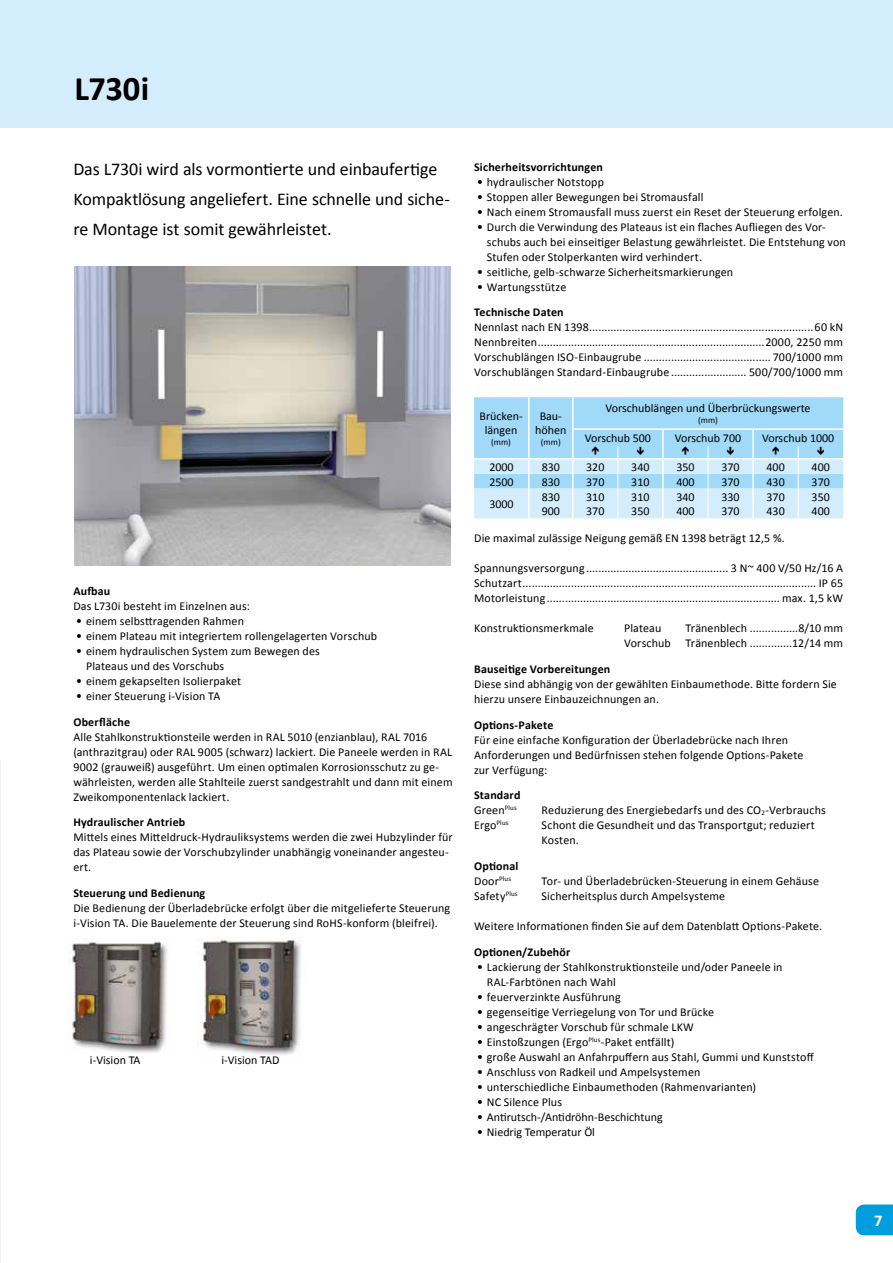
<style>
.page{position:relative;width:893px;height:1263px;background:#fff}
.page>*{position:absolute;margin:0;border:0;box-sizing:border-box;transform-origin:0 0}
.t1{font:700 34.5px "Calibri";letter-spacing:-.005em;color:#000}
.t2{font:18px/30px "Calibri";letter-spacing:-.005em;color:#000}
.t3{font:700 16.5px "Calibri";color:#fff}
.t4{font:12px/15px "Calibri";letter-spacing:.01em;color:#000}
.t5{font:700 12px/15px "Calibri";letter-spacing:.015em;color:#000}
.t6{font:9px "Calibri";color:#000}
.s1{font-family:"DIN Pro";font-weight:300}
.s2{font-weight:700}
.s3{font-weight:400}
</style>
<div class="page">
<img style="left:0;top:760px;width:1px;height:503px">
<div style="left:0;top:0;width:893px;height:128px;background:#d4edfc"></div>
<img style="left:69px;top:939px;width:99px;height:113px">
<img style="left:200px;top:938px;width:101px;height:117px">
<img style="left:75px;top:267px;width:375px;height:299px">
<svg style="left:856px;top:1204px;width:37px;height:31px"></svg>
<svg style="left:474px;top:397px;width:369px;height:121px"></svg>
<h1 class="t1" style="left:74px;top:67px;width:76px">L730i</h1>
<h2 class="t2" style="left:73px;top:153px;width:378px">Das L730i wird als vormontierte und einbaufertige<br>Kompaktlösung angeliefert. Eine schnelle und siche&shy;re Montage ist somit gewährleistet.</h2>
<p class="t5" style="left:73px;top:583px;width:38px">Aufbau</p>
<p class="t4" style="left:73px;top:598px;width:178px">Das L730i besteht im Einzelnen aus:</p>
<p class="t4" style="left:76px;top:613px;width:170px"><span class="s1">•</span> einem selbsttragenden Rahmen</p>
<p class="t4" style="left:76px;top:628px;width:303px"><span class="s1">•</span> einem Plateau mit integriertem rollengelagerten Vorschub</p>
<p class="t4" style="left:86px;top:643px;width:235px;text-indent:-10px"><span class="s1">•</span> einem hydraulischen System zum Bewegen des<br>Plateaus und des Vorschubs</p>
<p class="t4" style="left:76px;top:673px;width:167px"><span class="s1">•</span> einem gekapselten Isolierpaket</p>
<p class="t4" style="left:73px;top:683px;width:149px;line-height:25.7px"><span class="s1">•</span> einer Steuerung i-Vision TA<br><span class="s2">Oberfläche</span></p>
<p class="t4" style="left:73px;top:729px;width:381px">Alle Stahlkonstruktionsteile werden in RAL 5010 (enzianblau), RAL 7016 (anthrazitgrau) oder RAL 9005 (schwarz) lackiert. Die Paneele werden in RAL 9002 (grauweiß) ausgeführt. Um einen optimalen Korrosionsschutz zu ge&shy;währleisten, werden alle Stahlteile zuerst sandgestrahlt und dann mit einem Zweikomponentenlack lackiert.</p>
<p class="t5" style="left:73px;top:814px;width:114px">Hydraulischer Antrieb</p>
<p class="t4" style="left:73px;top:829px;width:381px">Mittels eines Mitteldruck-Hydrauliksystems werden die zwei Hubzylinder für das Plateau sowie der Vorschubzylinder unabhängig voneinander angesteu&shy;ert.</p>
<p class="t5" style="left:73px;top:885px;width:133px">Steuerung und Bedienung</p>
<p class="t4" style="left:73px;top:900px;width:378px">Die Bedienung der Überladebrücke erfolgt über die mitgelieferte Steuerung i-Vision TA. Die Bauelemente der Steuerung sind RoHS-konform (bleifrei).</p>
<p class="t4" style="left:90px;top:1052px;width:52px">i-Vision TA</p>
<p class="t4" style="left:221px;top:1052px;width:60px">i-Vision TAD</p>
<p class="t5" style="left:474px;top:159px;width:130px">Sicherheitsvorrichtungen</p>
<p class="t4" style="left:477px;top:174px;width:129px"><span class="s1">•</span> hydraulischer Notstopp</p>
<p class="t4" style="left:477px;top:189px;width:228px"><span class="s1">•</span> Stoppen aller Bewegungen bei Stromausfall</p>
<p class="t4" style="left:477px;top:204px;width:368px"><span class="s1">•</span> Nach einem Stromausfall muss zuerst ein Reset der Steuerung erfolgen.</p>
<p class="t4" style="left:487px;top:219px;width:360px;text-indent:-10px"><span class="s1">•</span> Durch die Verwindung des Plateaus ist ein flaches Aufliegen des Vor&shy;schubs auch bei einseitiger Belastung gewährleistet. Die Entstehung von<br>Stufen oder Stolperkanten wird verhindert.</p>
<p class="t4" style="left:477px;top:264px;width:258px"><span class="s1">•</span> seitliche, gelb-schwarze Sicherheitsmarkierungen</p>
<p class="t5" style="left:474px;top:273px;width:94px;line-height:25.7px"><span class="s1">•</span> <span class="s3">Wartungsstütze<br></span>Technische Daten</p>
<p class="t4" style="left:474px;top:319px;width:371px;text-align:justify">Nennlast nach EN 1398..........................................................................60 kN Nennbreiten...........................................................................2000, 2250 mm Vorschublängen ISO-Einbaugrube .......................................... 700/1000 mm Vorschublängen Standard-Einbaugrube ......................... 500/700/1000 mm</p>
<p class="t4" style="left:480px;top:408px;width:45px;line-height:14.4px;text-align:center">Brücken&shy;längen</p>
<p class="t6" style="left:491px;top:437px;width:21px">(mm)</p>
<p class="t4" style="left:606px;top:400px;width:206px">Vorschublängen und Überbrückungswerte</p>
<p class="t6" style="left:698px;top:414px;width:21px">(mm)</p>
<p class="t4" style="left:585px;top:430px;width:68px">Vorschub 500</p>
<p class="t4" style="left:675px;top:430px;width:68px">Vorschub 700</p>
<p class="t4" style="left:762px;top:430px;width:74px">Vorschub 1000</p>
<p class="t4" style="left:535px;top:408px;width:33px;line-height:14.4px;text-align:center">Bau&shy;höhen</p>
<p class="t6" style="left:541px;top:437px;width:21px">(mm)</p>
<p class="t4" style="left:489px;top:459px;width:26px">2000</p>
<p class="t4" style="left:542px;top:459px;width:20px">830</p>
<p class="t4" style="left:586px;top:459px;width:20px">320</p>
<p class="t4" style="left:631px;top:459px;width:20px">340</p>
<p class="t4" style="left:676px;top:459px;width:20px">350</p>
<p class="t4" style="left:721px;top:459px;width:20px">370</p>
<p class="t4" style="left:766px;top:459px;width:20px">400</p>
<p class="t4" style="left:812px;top:459px;width:20px">400</p>
<p class="t4" style="left:489px;top:474px;width:26px">2500</p>
<p class="t4" style="left:542px;top:474px;width:20px">830</p>
<p class="t4" style="left:586px;top:474px;width:20px">370</p>
<p class="t4" style="left:631px;top:474px;width:20px">310</p>
<p class="t4" style="left:676px;top:474px;width:20px">400</p>
<p class="t4" style="left:721px;top:474px;width:20px">370</p>
<p class="t4" style="left:766px;top:474px;width:20px">430</p>
<p class="t4" style="left:812px;top:474px;width:20px">370</p>
<p class="t4" style="left:489px;top:496px;width:26px">3000</p>
<p class="t4" style="left:542px;top:488px;width:20px">830</p>
<p class="t4" style="left:586px;top:488px;width:20px">310</p>
<p class="t4" style="left:631px;top:488px;width:20px">310</p>
<p class="t4" style="left:676px;top:488px;width:20px">340</p>
<p class="t4" style="left:721px;top:488px;width:20px">330</p>
<p class="t4" style="left:766px;top:488px;width:20px">370</p>
<p class="t4" style="left:812px;top:488px;width:20px">350</p>
<p class="t4" style="left:542px;top:503px;width:20px">900</p>
<p class="t4" style="left:586px;top:503px;width:20px">370</p>
<p class="t4" style="left:631px;top:503px;width:20px">350</p>
<p class="t4" style="left:676px;top:503px;width:20px">400</p>
<p class="t4" style="left:721px;top:503px;width:20px">370</p>
<p class="t4" style="left:766px;top:503px;width:20px">430</p>
<p class="t4" style="left:812px;top:503px;width:20px">400</p>
<p class="t4" style="left:474px;top:530px;width:312px">Die maximal zulässige Neigung gemäß EN 1398 beträgt 12,5 %.</p>
<p class="t4" style="left:474px;top:560px;width:371px;text-align:justify">Spannungsversorgung ............................................... 3 N~ 400 V/50 Hz/16 A Schutzart................................................................................................. IP 65<br>Motorleistung ............................................................................. max. 1,5 kW</p>
<p class="t4" style="left:474px;top:620px;width:121px">Konstruktionsmerkmale</p>
<p class="t4" style="left:624px;top:620px;width:39px">Plateau</p>
<p class="t4" style="left:624px;top:620px;width:221px;text-align:right">Tränenblech ................8/10 mm<br>Vorschub Tränenblech ..............12/14 mm</p>
<p class="t5" style="left:474px;top:661px;width:138px">Bauseitige Vorbereitungen</p>
<p class="t4" style="left:474px;top:676px;width:364px">Diese sind abhängig von der gewählten Einbaumethode. Bitte fordern Sie hierzu unsere Einbauzeichnungen an.</p>
<p class="t5" style="left:474px;top:717px;width:81px">Options-Pakete</p>
<p class="t4" style="left:474px;top:732px;width:331px">Für eine einfache Konfiguration der Überladebrücke nach Ihren<br>Anforderungen und Bedürfnissen stehen folgende Options-Pakete zur Verfügung:</p>
<p class="t5" style="left:474px;top:787px;width:48px">Standard<br><span class="s3">Green</span><sup>Plus</sup></p>
<p class="t4" style="left:542px;top:802px;width:286px">Reduzierung des Energiebedarfs und des CO<sub>2</sub>-Verbrauchs</p>
<p class="t4" style="left:474px;top:817px;width:36px">Ergo<sup>Plus</sup></p>
<p class="t4" style="left:542px;top:817px;width:275px">Schont die Gesundheit und das Transportgut; reduziert<br>Kosten.</p>
<p class="t5" style="left:474px;top:858px;width:46px">Optional<br><span class="s3">Door</span><sup>Plus</sup></p>
<p class="t4" style="left:542px;top:873px;width:279px">Tor- und Überladebrücken-Steuerung in einem Gehäuse</p>
<p class="t4" style="left:474px;top:888px;width:45px">Safety<sup>Plus</sup></p>
<p class="t4" style="left:542px;top:888px;width:185px">Sicherheitsplus durch Ampelsysteme</p>
<p class="t4" style="left:474px;top:918px;width:350px">Weitere Informationen finden Sie auf dem Datenblatt Options-Pakete.</p>
<p class="t5" style="left:474px;top:943px;width:98px">Optionen/Zubehör</p>
<p class="t4" style="left:487px;top:958px;width:297px;text-indent:-10px"><span class="s1">•</span> Lackierung der Stahlkonstruktionsteile und/oder Paneele in<br>RAL-Farbtönen nach Wahl</p>
<p class="t4" style="left:477px;top:988px;width:145px"><span class="s1">•</span> feuerverzinkte Ausführung</p>
<p class="t4" style="left:477px;top:1003px;width:239px"><span class="s1">•</span> gegenseitige Verriegelung von Tor und Brücke</p>
<p class="t4" style="left:477px;top:1018px;width:219px"><span class="s1">•</span> angeschrägter Vorschub für schmale LKW</p>
<p class="t4" style="left:477px;top:1033px;width:199px"><span class="s1">•</span> Einstoßzungen (Ergo<sup>Plus</sup>-Paket entfällt)</p>
<p class="t4" style="left:477px;top:1048px;width:339px"><span class="s1">•</span> große Auswahl an Anfahrpuffern aus Stahl, Gummi und Kunststoff</p>
<p class="t4" style="left:477px;top:1063px;width:225px"><span class="s1">•</span> Anschluss von Radkeil und Ampelsystemen</p>
<p class="t4" style="left:477px;top:1078px;width:281px"><span class="s1">•</span> unterschiedliche Einbaumethoden (Rahmenvarianten)</p>
<p class="t4" style="left:477px;top:1093px;width:87px"><span class="s1">•</span> NC Silence Plus</p>
<p class="t4" style="left:477px;top:1108px;width:188px"><span class="s1">•</span> Antirutsch-/Antidröhn-Beschichtung</p>
<p class="t4" style="left:477px;top:1123px;width:120px"><span class="s1">•</span> Niedrig Temperatur Öl</p>
<h3 class="t3" style="left:874px;top:1210px;width:10px">7</h3>
</div>
